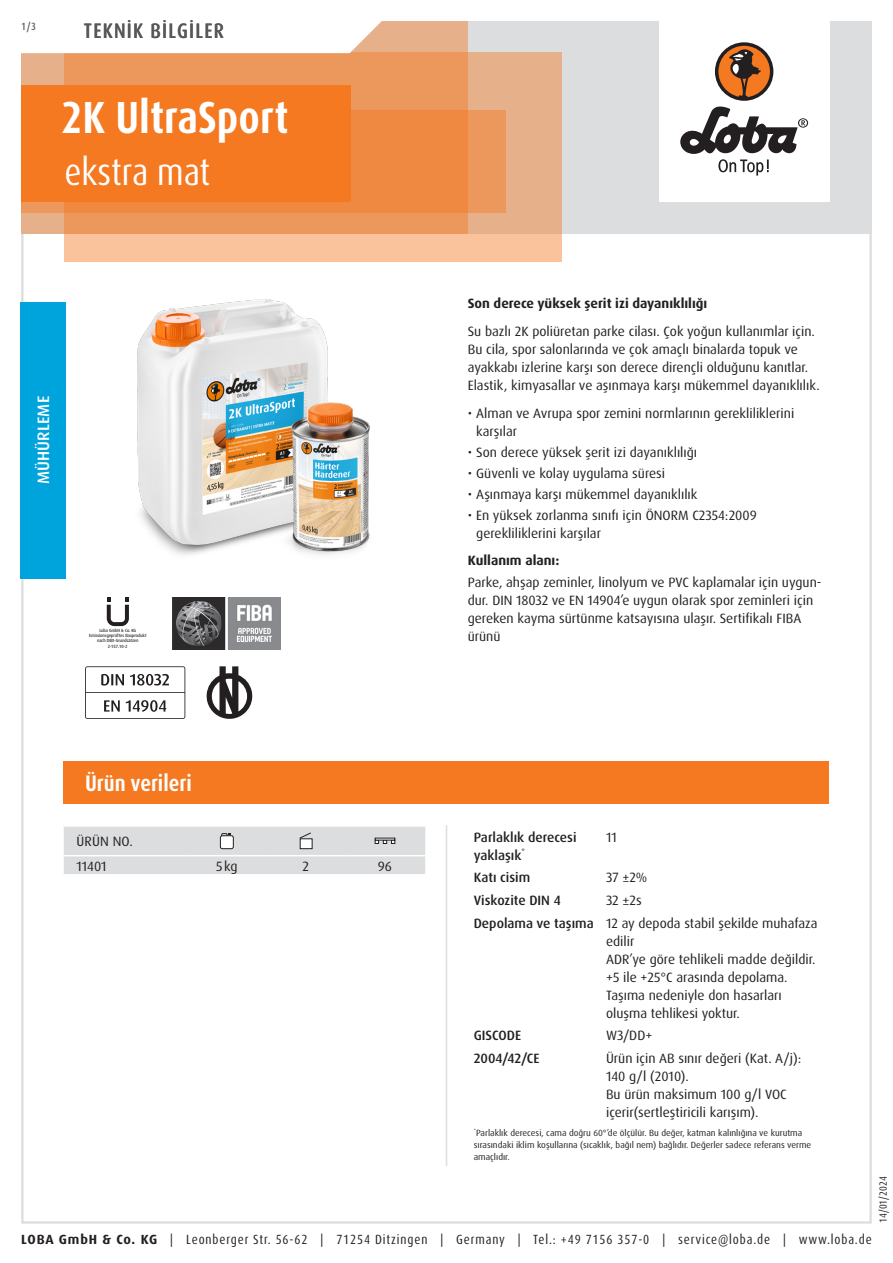
<style>
.page{position:relative;width:893px;height:1263px;background:#fff}
.page>*{position:absolute;margin:0;border:0;box-sizing:border-box;transform-origin:0 0}
.Produktname_weiss{font:700 condensed 45px "Dax Pro";color:#fff}
.Variante_weiss{font:condensed 37.5px "Dax Pro";color:#fff}
.Abschnitt{font:700 condensed 22.5px "Dax Pro";color:#fff}
.TI{font:500 condensed 21px "Dax Pro";letter-spacing:.06em;color:#57585a}
.Produktart_Versiegelung{font:500 16.5px "Dax Pro";letter-spacing:.01em;color:#fff}
.Text{font:13.5px/18px "Dax Pro";color:#231f20}
.Text_ohne_Silbentrennung{font:13.5px/18px "Dax Pro";color:#231f20}
.Text_Medium{font:500 13.5px/18px "Dax Pro";color:#231f20}
.Text_Bold{font:700 13.5px "Dax Pro";color:#231f20}
.Text_Großbuchstaben{font:13.5px "Dax Pro";letter-spacing:.01em;color:#231f20}
.Text_zentriert{font:13.5px "Dax Pro";color:#231f20}
.t1{font:condensed 13.35px "Dax Pro";letter-spacing:.065em;color:#231f20}
.t2{font:condensed 10.5px "Dax Pro";color:#231f20}
.t3{font:500 condensed 10.5px "Dax Pro";color:#57585a}
.Footnote{font:9px/12px "Dax Pro";color:#231f20}
.t4{font:500 expanded 4.5px/5.2px "Dax Pro";color:#231f20;text-align:center;scale:.82 1}
.s1{font-weight:700;font-stretch:normal}
</style>
<div class="page">
<hr style="left:446px;top:825px;width:1px;height:341px;background:#dcdddf">
<svg style="left:64px;top:826px;width:361px;height:48px;background:#dcddde"></svg>
<div style="left:64px;top:761px;width:765px;height:43px;background:#f47921"></div>
<svg style="left:107px;top:597px;width:22px;height:29px"></svg>
<img style="left:173px;top:597px;width:107px;height:53px">
<svg style="left:85px;top:666px;width:100px;height:53px"></svg>
<svg style="left:207px;top:666px;width:45px;height:53px"></svg>
<img style="left:137px;top:299px;width:233px;height:256px">
<div style="left:20px;top:302px;width:46px;height:276px;background:#00a4dc"></div>
<div style="left:21px;top:21px;width:851px;height:213px;background:#dcdddf"></div>
<div style="left:659px;top:0;width:170px;height:202px;background:#fff"></div>
<svg style="left:680px;top:106px;width:128px;height:70px"></svg>
<div style="left:715px;top:42px;width:58px;height:59px;background:#231f20;border-radius:50%"></div>
<svg style="left:718px;top:45px;width:52px;height:52px"></svg>
<div style="left:64px;top:52px;width:497px;height:209px;background:linear-gradient(to right,#fec79f,#efb992)"></div>
<div style="left:21px;top:111px;width:485px;height:102px;background:#ec975b"></div>
<svg style="left:21px;top:21px;width:447px;height:213px;background:#ec9355"></svg>
<svg style="left:21px;top:21px;width:411px;height:34px;background:#faede4"></svg>
<div style="left:21px;top:85px;width:330px;height:117px;background:#f47921"></div>
<p class="t3" style="left:21px;top:19px;width:16px">1/3</p>
<p class="TI" style="left:84px;top:17px;width:141px">TEKNIK BILGILER</p>
<p class="Produktname_weiss" style="left:61px;top:89px;width:229px">2K UltraSport</p>
<p class="Variante_weiss" style="left:64px;top:148px;width:148px">ekstra mat</p>
<p class="Produktart_Versiegelung" style="left:33px;top:484px;width:90px;rotate:-90deg">MÜHÜRLEME</p>
<p class="t4" style="left:89px;top:628px;width:71px">Loba GmbH &amp; Co. KG<br>Emissionsgeprüftes Bauprodukt nach DIBt-Grundsätzen<br>Z-157.10-2</p>
<p class="Abschnitt" style="left:85px;top:769px;width:108px">Ürün verileri</p>
<p class="Text_Großbuchstaben" style="left:77px;top:833px;width:58px">ÜRÜN NO.</p>
<p class="Text" style="left:77px;top:857px;width:32px">11401</p>
<p class="Text_zentriert" style="left:216px;top:857px;width:23px">5kg</p>
<p class="Text_zentriert" style="left:303px;top:857px;width:8px">2</p>
<p class="Text_zentriert" style="left:378px;top:857px;width:16px">96</p>
<p class="Text_Bold" style="left:468px;top:295px;width:241px">Son derece yüksek şerit izi dayanıklılığı</p>
<p class="Text" style="left:468px;top:323px;width:354px">Su bazlı 2K poliüretan parke cilası. Çok yoğun kullanımlar için.<br>Bu cila, spor salonlarında ve çok amaçlı binalarda topuk ve ayakkabı izlerine karşı son derece dirençli olduğunu kanıtlar.<br>Elastik, kimyasallar ve aşınmaya karşı mükemmel dayanıklılık.</p>
<p class="Text" style="left:476px;top:404px;width:320px;text-indent:-9px">• Alman ve Avrupa spor zemini normlarının gerekliliklerini karşılar</p>
<p class="Text" style="left:468px;top:443px;width:231px">• Son derece yüksek şerit izi dayanıklılığı</p>
<p class="Text" style="left:468px;top:464px;width:199px">• Güvenli ve kolay uygulama süresi</p>
<p class="Text" style="left:468px;top:485px;width:231px">• Aşınmaya karşı mükemmel dayanıklılık</p>
<p class="Text" style="left:476px;top:506px;width:282px;text-indent:-9px">• En yüksek zorlanma sınıfı için ÖNORM C2354:2009 gerekliliklerini karşılar</p>
<p class="Text_Bold" style="left:468px;top:552px;width:93px">Kullanım alanı:</p>
<p class="Text" style="left:468px;top:573px;width:355px">Parke, ahşap zeminler, linolyum ve PVC kaplamalar için uygun&shy;dur. DIN 18032 ve EN 14904’e uygun olarak spor zeminleri için gereken kayma sürtünme katsayısına ulaşır. Sertifikalı FIBA ürünü</p>
<p class="Text_Medium" style="left:474px;top:828px;width:104px">Parlaklık derecesi yaklaşık<sup>*</sup></p>
<p class="Text_ohne_Silbentrennung" style="left:606px;top:828px;width:12px">11</p>
<p class="Text_Medium" style="left:474px;top:869px;width:58px">Katı cisim</p>
<p class="Text_ohne_Silbentrennung" style="left:606px;top:869px;width:43px">37 ±2%</p>
<p class="Text_Medium" style="left:474px;top:891px;width:89px">Viskozite DIN 4</p>
<p class="Text_ohne_Silbentrennung" style="left:606px;top:891px;width:37px">32 ±2s</p>
<p class="Text_Medium" style="left:474px;top:914px;width:122px">Depolama ve taşıma</p>
<p class="Text_ohne_Silbentrennung" style="left:606px;top:914px;width:213px">12 ay depoda stabil şekilde muhafaza edilir</p>
<p class="Text_ohne_Silbentrennung" style="left:606px;top:950px;width:211px">ADR’ye göre tehlikeli madde değildir.</p>
<p class="Text_ohne_Silbentrennung" style="left:606px;top:968px;width:183px">+5 ile +25°C arasında depolama.<br>Taşıma nedeniyle don hasarları oluşma tehlikesi yoktur.</p>
<p class="Text_Medium" style="left:474px;top:1026px;width:49px">GISCODE</p>
<p class="Text_ohne_Silbentrennung" style="left:606px;top:1026px;width:48px">W3/DD+</p>
<p class="Text_Medium" style="left:474px;top:1049px;width:67px">2004/42/CE</p>
<p class="Text_ohne_Silbentrennung" style="left:606px;top:1049px;width:197px">Ürün için AB sınır değeri (Kat. A/j):<br>140 g/l (2010).</p>
<p class="Text_ohne_Silbentrennung" style="left:606px;top:1085px;width:182px">Bu ürün maksimum 100 g/l VOC içerir(sertleştiricili karışım).</p>
<p class="Footnote" style="left:474px;top:1127px;width:339px"><sup>*</sup>Parlaklık derecesi, cama doğru 60°’de ölçülür. Bu değer, katman kalınlığına ve kurutma sırasındaki iklim koşullarına (sıcaklık, bağıl nem) bağlıdır. Değerler sadece referans verme amaçlıdır.</p>
<p class="t2" style="left:876px;top:1222px;width:48px;rotate:-90deg">14/01/2024</p>
<p class="t1" style="left:21px;top:1230px;width:852px"><span class="s1">LOBA GmbH &amp; Co. KG</span> | Leonberger Str. 56-62 | 71254 Ditzingen | Germany | Tel.: +49 7156 357-0 | service@loba.de | www.loba.de</p>
</div>
